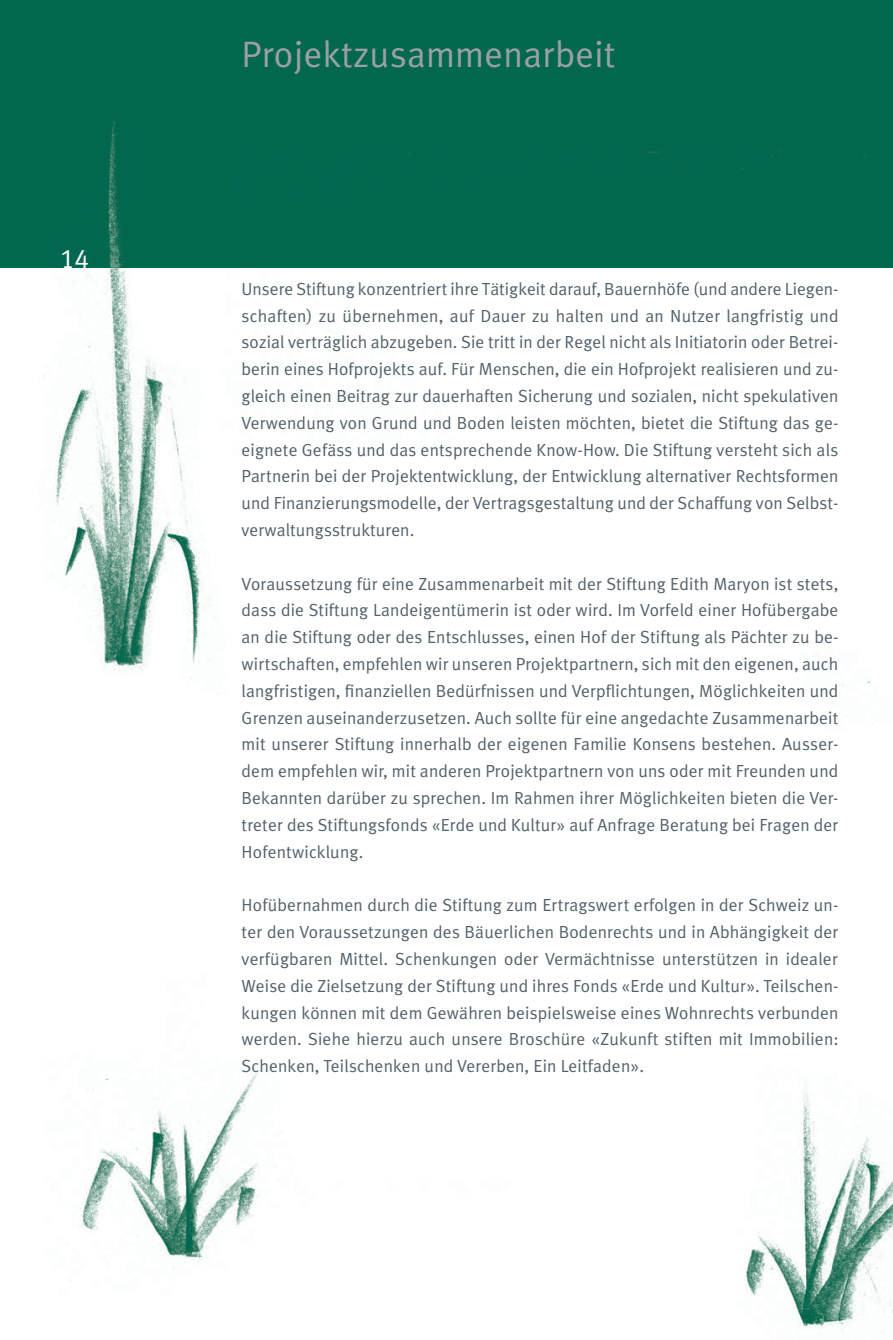
<style>
.page{position:relative;width:893px;height:1340px;background:#fff}
.page>*{position:absolute;margin:0;border:0;box-sizing:border-box;transform-origin:0 0}
.t1{font:36.75px "Meta Plus Normal";letter-spacing:.01em;color:#9ba0a6}
.t2{font:27.12px "Meta Plus LF";color:#fff}
.t3{font:17.5px/26.8px "Meta Plus Normal";letter-spacing:.01em;color:#54616a;text-align:justify}
</style>
<div class="page">
<img style="left:43px;top:268px;width:850px;height:1062px">
<div style="left:0;top:0;width:893px;height:268px;background:#01674d"></div>
<h2 class="t2" style="left:60px;top:243px;width:31px">14</h2>
<h1 class="t1" style="left:242px;top:33px;width:376px">Projektzusammenarbeit</h1>
<p class="t3" style="left:242px;top:275px;width:599px">Unsere Stiftung konzentriert ihre Tätigkeit darauf, Bauernhöfe (und andere Liegen&shy;schaften) zu übernehmen, auf Dauer zu halten und an Nutzer langfristig und sozial verträglich abzugeben. Sie tritt in der Regel nicht als Initiatorin oder Betrei&shy;berin eines Hofprojekts auf. Für Menschen, die ein Hofprojekt realisieren und zu&shy;gleich einen Beitrag zur dauerhaften Sicherung und sozialen, nicht spekulativen Verwendung von Grund und Boden leisten möchten, bietet die Stiftung das ge&shy;eignete Gefäss und das entsprechende Know-How. Die Stiftung versteht sich als Partnerin bei der Projektentwicklung, der Entwicklung alternativer Rechtsformen und Finanzierungsmodelle, der Vertragsgestaltung und der Schaffung von Selbst&shy;verwaltungsstrukturen.</p>
<p class="t3" style="left:242px;top:570px;width:598px">Voraussetzung für eine Zusammenarbeit mit der Stiftung Edith Maryon ist stets, dass die Stiftung Landeigentümerin ist oder wird. Im Vorfeld einer Hofübergabe an die Stiftung oder des Entschlusses, einen Hof der Stiftung als Pächter zu be&shy;wirtschaften, empfehlen wir unseren Projektpartnern, sich mit den eigenen, auch langfristigen, finanziellen Bedürfnissen und Verpflichtungen, Möglichkeiten und Grenzen auseinanderzusetzen. Auch sollte für eine angedachte Zusammenarbeit mit unserer Stiftung innerhalb der eigenen Familie Konsens bestehen. Ausser&shy;dem empfehlen wir, mit anderen Projektpartnern von uns oder mit Freunden und Bekannten darüber zu sprechen. Im Rahmen ihrer Möglichkeiten bieten die Ver&shy;treter des Stiftungsfonds «Erde und Kultur» auf Anfrage Beratung bei Fragen der Hofentwicklung.</p>
<p class="t3" style="left:242px;top:891px;width:599px">Hofübernahmen durch die Stiftung zum Ertragswert erfolgen in der Schweiz un&shy;ter den Voraussetzungen des Bäuerlichen Bodenrechts und in Abhängigkeit der verfügbaren Mittel. Schenkungen oder Vermächtnisse unterstützen in idealer Weise die Zielsetzung der Stiftung und ihres Fonds «Erde und Kultur». Teilschen&shy;kungen können mit dem Gewähren beispielsweise eines Wohnrechts verbunden werden. Siehe hierzu auch unsere Broschüre «Zukunft stiften mit Immobilien:<br>Schenken, Teilschenken und Vererben, Ein Leitfaden».</p>
</div>
